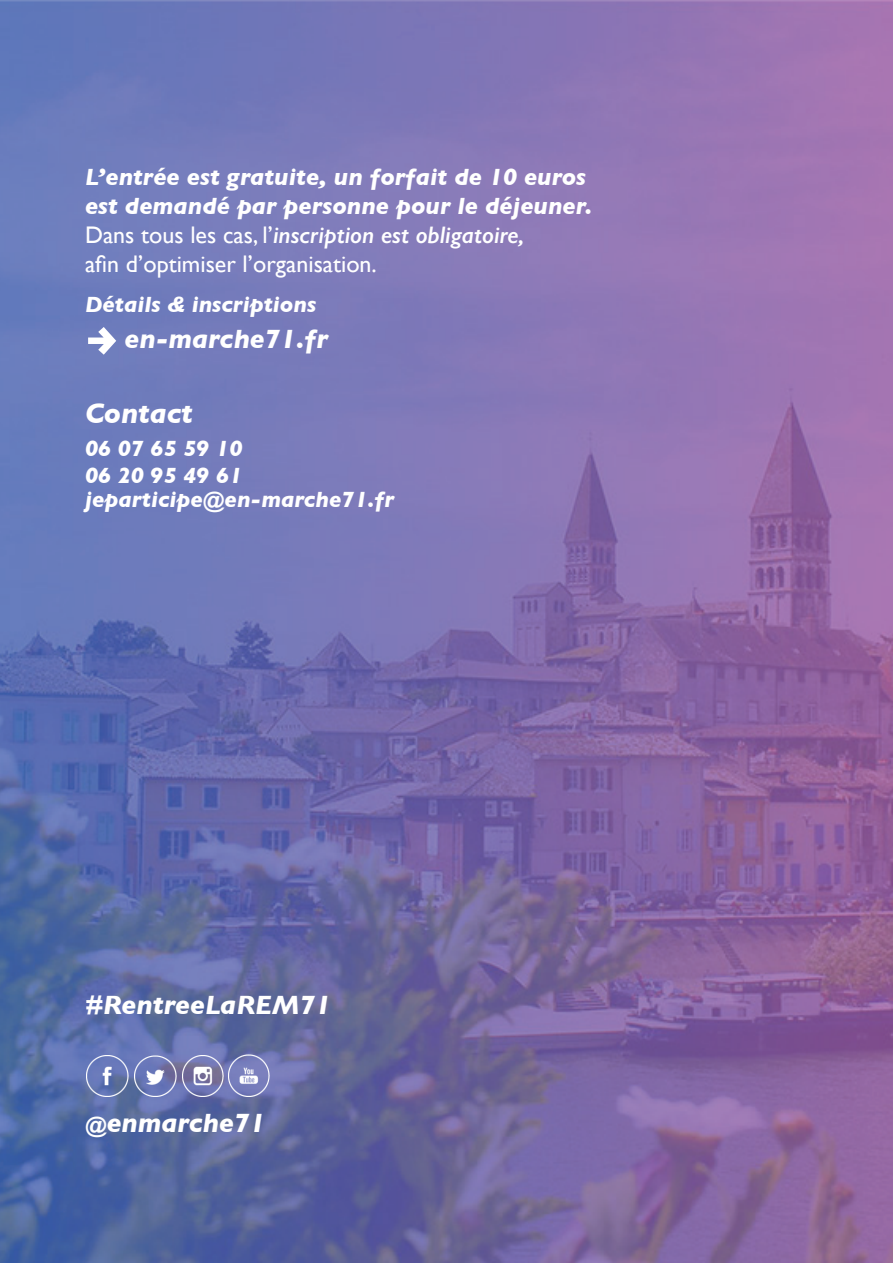
<style>
.page{position:relative;width:893px;height:1263px;background:#fff}
.page>*{position:absolute;margin:0;border:0;box-sizing:border-box;transform-origin:0 0}
.t1{font:700 52.5px "Lasiver";color:#fff}
.t2{font:italic 700 28.5px "Gill Sans";color:#fff}
.t3{font:italic 700 27px "Gill Sans";color:#fff}
.t4{font:italic 700 24px/28.8px "Gill Sans";color:#fff}
.t5{font:italic 700 22.5px/27px "Gill Sans";color:#fff}
.s1{font-weight:400;font-style:normal}
.s2{font-weight:600}
.s3{font-size:22.5px}
</style>
<div class="page">
<img style="left:0;top:0;width:893px;height:1263px">
<img style="left:86px;top:1055px;width:42px;height:42px">
<img style="left:182px;top:1055px;width:42px;height:41px">
<img style="left:135px;top:1055px;width:41px;height:42px">
<img style="left:228px;top:1055px;width:42px;height:41px">
<p class="t4" style="left:85px;top:162px;width:509px">L’entrée est gratuite, un forfait de 10 euros est demandé par personne pour le déjeuner.<br><span class="s1">Dans tous les cas, l’</span><span class="s2">inscription est obligatoire,<br></span><span class="s1">afin d’optimiser l’organisation.</span></p>
<p class="t5" style="left:85px;top:291px;width:233px">Détails &amp; inscriptions</p>
<p class="t3" style="left:124px;top:323px;width:205px">en-marche71.fr</p>
<h1 class="t1" style="left:86px;top:298px;width:34px">–›</h1>
<p class="t2" style="left:85px;top:396px;width:109px">Contact</p>
<p class="t5" style="left:85px;top:434px;width:159px">06 07 65 59 10<br>06 20 95 49 61</p>
<p class="t5" style="left:85px;top:485px;width:311px">jeparticipe@en-marche71.fr</p>
<p class="t3" style="left:85px;top:989px;width:248px">#RentreeLaREM71</p>
<p class="t3" style="left:85px;top:1107px;width:182px"><span class="s3">@</span>enmarche71</p>
</div>
